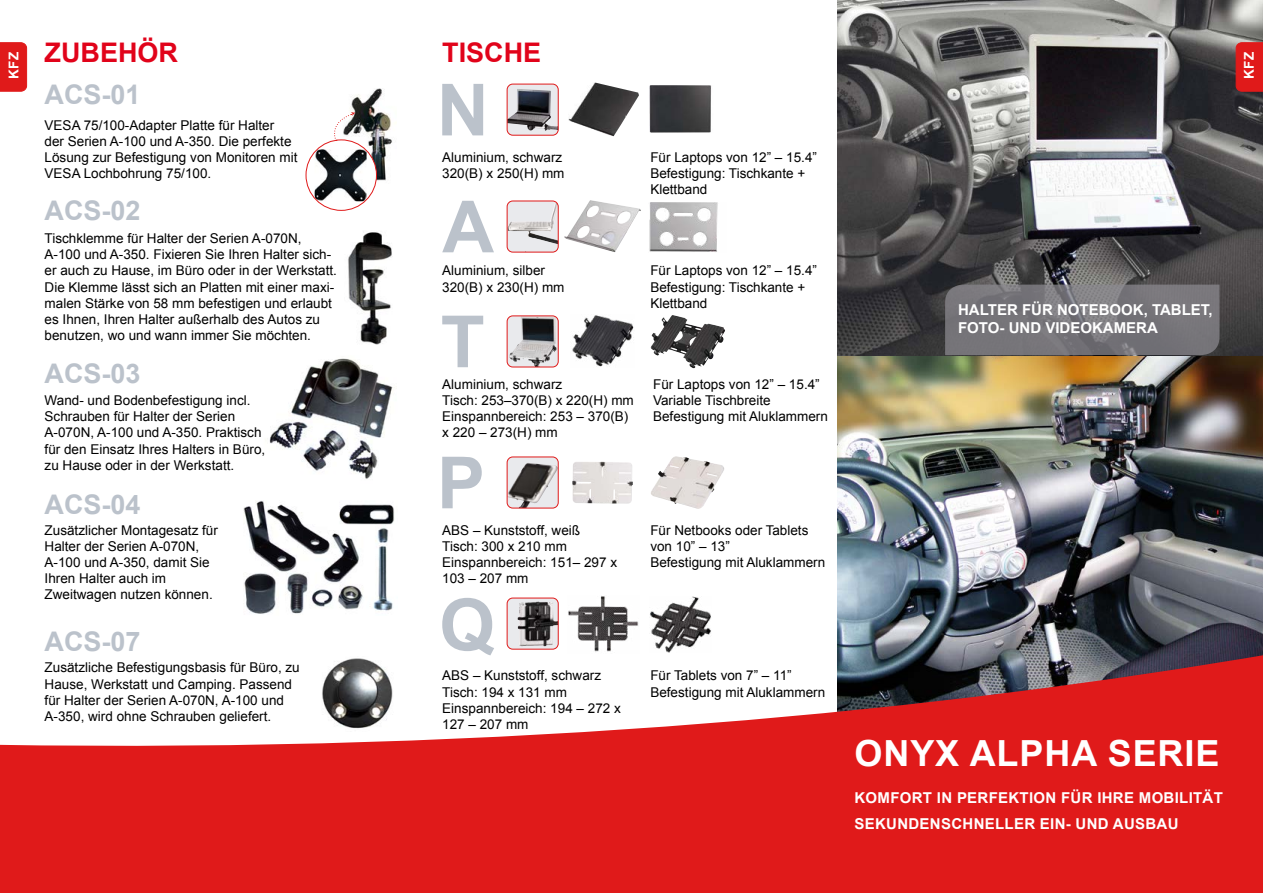
<style>
.page{position:relative;width:1263px;height:893px;background:#fff}
.page>*{position:absolute;margin:0;border:0;box-sizing:border-box;transform-origin:0 0}
.t1{font:700 36px "Arial";letter-spacing:.025em;color:#fff}
.t2{font:700 27px "Arial";color:#bbc2cb}
.t3{font:700 27px "Arial";color:#e1031a}
.t4{font:700 15px/26.1px "Arial";letter-spacing:.02em;color:#fff}
.t5{font:700 15px/18px "Arial";color:#fff}
.t6{font:13.5px/16.2px "Arial";color:#000}
.t7{font:700 13.5px "Arial";letter-spacing:.025em;color:#fff}
</style>
<div class="page">
<img style="left:348px;top:231px;width:44px;height:114px">
<img style="left:838px;top:0;width:425px;height:653px">
<svg style="left:0;top:653px;width:1263px;height:240px;fill:#e01a1a"></svg>
<svg style="left:442px;top:84px;width:41px;height:51px"></svg>
<svg style="left:442px;top:201px;width:52px;height:51px"></svg>
<svg style="left:442px;top:316px;width:41px;height:51px"></svg>
<svg style="left:442px;top:457px;width:40px;height:51px"></svg>
<svg style="left:442px;top:598px;width:52px;height:57px"></svg>
<img style="left:507px;top:202px;width:51px;height:50px">
<div style="left:507px;top:201px;width:51px;height:51px;border:1px solid #e01a1a;border-radius:6px"></div>
<div style="left:507px;top:84px;width:51px;height:51px;background:#e9eaed;border-radius:6px"></div>
<img style="left:509px;top:89px;width:47px;height:42px">
<div style="left:507px;top:84px;width:51px;height:51px;border:1px solid #e01a1a;border-radius:6px"></div>
<img style="left:564px;top:200px;width:77px;height:52px">
<img style="left:509px;top:316px;width:48px;height:51px">
<div style="left:507px;top:316px;width:51px;height:51px;border:1px solid #e01a1a;border-radius:6px"></div>
<div style="left:507px;top:457px;width:51px;height:51px;background:#e9eaed;border-radius:6px"></div>
<img style="left:507px;top:463px;width:51px;height:45px">
<div style="left:507px;top:457px;width:51px;height:51px;border:1px solid #e01a1a;border-radius:6px"></div>
<img style="left:651px;top:456px;width:73px;height:53px">
<img style="left:572px;top:462px;width:61px;height:42px">
<div style="left:507px;top:598px;width:51px;height:51px;background:#e9eaed;border-radius:6px"></div>
<img style="left:517px;top:601px;width:39px;height:45px">
<div style="left:507px;top:598px;width:51px;height:51px;border:1px solid #e01a1a;border-radius:6px"></div>
<svg style="left:1236px;top:43px;width:27px;height:48px"></svg>
<svg style="left:0;top:43px;width:27px;height:48px"></svg>
<img style="left:572px;top:315px;width:62px;height:52px">
<svg style="left:945px;top:285px;width:274px;height:70px;background:#77757a"></svg>
<img style="left:650px;top:315px;width:75px;height:53px">
<img style="left:650px;top:596px;width:61px;height:57px">
<img style="left:568px;top:596px;width:71px;height:58px">
<img style="left:649px;top:202px;width:69px;height:50px">
<img style="left:568px;top:82px;width:71px;height:55px">
<img style="left:649px;top:85px;width:63px;height:48px">
<img style="left:317px;top:656px;width:77px;height:76px">
<img style="left:244px;top:501px;width:151px;height:113px">
<img style="left:269px;top:358px;width:124px;height:121px">
<img style="left:350px;top:88px;width:42px;height:95px">
<div style="left:306px;top:140px;width:70px;height:70px;background:#fff;border-radius:50%"></div>
<img style="left:315px;top:149px;width:52px;height:52px">
<div style="left:306px;top:140px;width:71px;height:71px;border:1px solid #e01a1a;border-radius:50%"></div>
<svg style="left:333px;top:112px;width:22px;height:29px"></svg>
<h2 class="t3" style="left:45px;top:35px;width:135px">ZUBEHÖR</h2>
<h2 class="t2" style="left:45px;top:76px;width:98px">ACS-01</h2>
<h2 class="t3" style="left:442px;top:35px;width:101px">TISCHE</h2>
<p class="t7" style="left:5px;top:79px;width:28px;rotate:-90deg">KFZ</p>
<p class="t7" style="left:1240px;top:79px;width:28px;rotate:-90deg">KFZ</p>
<p class="t6" style="left:45px;top:117px;width:254px">VESA 75/100-Adapter Platte für Halter<br>der Serien A-100 und A-350. Die perfekte Lösung zur Befestigung von Monitoren mit VESA Lochbohrung 75/100.</p>
<h2 class="t2" style="left:45px;top:193px;width:98px">ACS-02</h2>
<p class="t6" style="left:45px;top:230px;width:294px">Tischklemme für Halter der Serien A-070N, A-100 und A-350. Fixieren Sie Ihren Halter sich&shy;er auch zu Hause, im Büro oder in der Werkstatt.<br>Die Klemme lässt sich an Platten mit einer maxi&shy;malen Stärke von 58 mm befestigen und erlaubt es Ihnen, Ihren Halter außerhalb des Autos zu benutzen, wo und wann immer Sie möchten.</p>
<h2 class="t2" style="left:45px;top:356px;width:98px">ACS-03</h2>
<p class="t6" style="left:45px;top:392px;width:222px">Wand- und Bodenbefestigung incl.<br>Schrauben für Halter der Serien A-070N, A-100 und A-350. Praktisch für den Einsatz Ihres Halters in Büro, zu Hause oder in der Werkstatt.</p>
<h2 class="t2" style="left:45px;top:486px;width:98px">ACS-04</h2>
<p class="t6" style="left:45px;top:522px;width:175px">Zusätzlicher Montagesatz für<br>Halter der Serien A-070N,<br>A-100 und A-350, damit Sie<br>Ihren Halter auch im<br>Zweitwagen nutzen können.</p>
<h2 class="t2" style="left:45px;top:624px;width:98px">ACS-07</h2>
<p class="t6" style="left:45px;top:660px;width:257px">Zusätzliche Befestigungsbasis für Büro, zu Hause, Werkstatt und Camping. Passend für Halter der Serien A-070N, A-100 und A-350, wird ohne Schrauben geliefert.</p>
<p class="t6" style="left:442px;top:149px;width:124px">Aluminium, schwarz<br>320(B) x 250(H) mm</p>
<p class="t6" style="left:650px;top:149px;width:168px">Für Laptops von 12” – 15.4”<br>Befestigung: Tischkante +<br>Klettband</p>
<p class="t6" style="left:442px;top:263px;width:124px">Aluminium, silber<br>320(B) x 230(H) mm</p>
<p class="t6" style="left:650px;top:263px;width:168px">Für Laptops von 12” – 15.4”<br>Befestigung: Tischkante +<br>Klettband</p>
<p class="t6" style="left:442px;top:376px;width:193px">Aluminium, schwarz<br>Tisch: 253–370(B) x 220(H) mm<br>Einspannbereich: 253 – 370(B) x 220 – 273(H) mm</p>
<p class="t6" style="left:653px;top:376px;width:176px">Für Laptops von 12” – 15.4”<br>Variable Tischbreite<br>Befestigung mit Aluklammern</p>
<p class="t6" style="left:442px;top:522px;width:176px">ABS – Kunststoff, weiß<br>Tisch: 300 x 210 mm<br>Einspannbereich: 151– 297 x<br>103 – 207 mm</p>
<p class="t6" style="left:650px;top:522px;width:176px">Für Netbooks oder Tablets von 10” – 13”<br>Befestigung mit Aluklammern</p>
<p class="t5" style="left:958px;top:302px;width:256px">HALTER FÜR NOTEBOOK, TABLET,<br>FOTO- UND VIDEOKAMERA</p>
<p class="t6" style="left:442px;top:668px;width:180px">ABS – Kunststoff, schwarz<br>Tisch: 194 x 131 mm<br>Einspannbereich: 194 – 272 x<br>127 – 207 mm</p>
<p class="t6" style="left:650px;top:668px;width:176px">Für Tablets von 7” – 11”<br>Befestigung mit Aluklammern</p>
<h1 class="t1" style="left:854px;top:730px;width:366px">ONYX ALPHA SERIE</h1>
<p class="t4" style="left:854px;top:785px;width:370px">KOMFORT IN PERFEKTION FÜR IHRE MOBILITÄT<br>SEKUNDENSCHNELLER EIN- UND AUSBAU</p>
</div>
